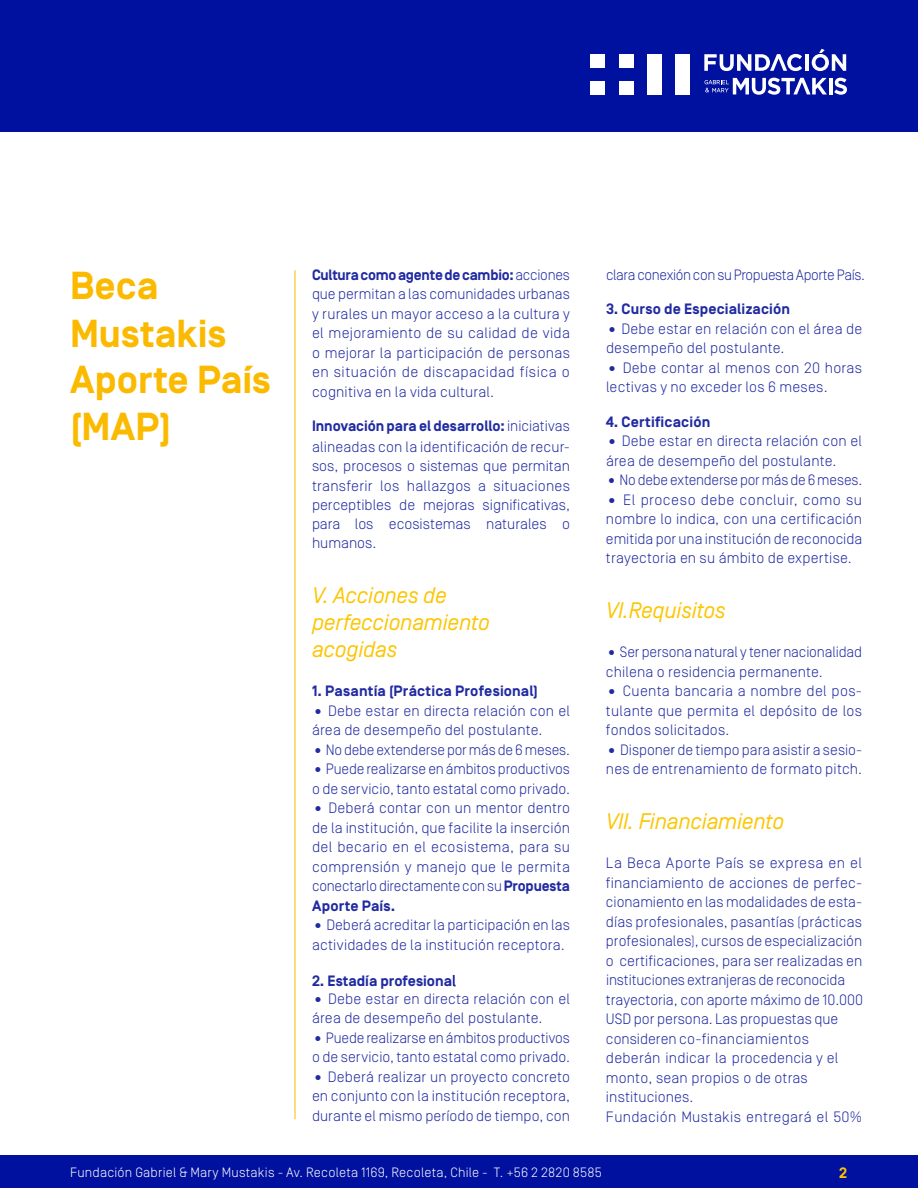
<style>
.page{position:relative;width:918px;height:1188px;background:#fff}
.page>*{position:absolute;margin:0;border:0;box-sizing:border-box;transform-origin:0 0}
.t1{font:700 39px/47.1px "Simplon Norm";color:#fbba00}
.t2{font:italic 22.5px/27px "Simplon Norm";letter-spacing:-.01em;color:#fdc500}
.t3{font:300 15px/19.5px "Simplon Norm";letter-spacing:.01em;color:#202aa1}
.t4{font:700 15px "Simplon Norm";letter-spacing:.01em;color:#202aa1}
.t5{font:300 15px "Simplon Norm";letter-spacing:-.015em;color:#202aa1}
.t6{font:300 15px "Simplon Norm";letter-spacing:-.025em;color:#202aa1}
.t7{font:700 15px "Simplon Norm";color:#fdc500}
.t8{font:300 13.5px "Simplon Norm";letter-spacing:.015em;color:#fff}
.s1{font-weight:700}
.s2{font-weight:300}
</style>
<div class="page">
<div style="left:0;top:1156px;width:918px;height:32px;background:#00109f"></div>
<div style="left:0;top:0;width:918px;height:131px;background:#00109f"></div>
<div style="left:619px;top:81px;width:14px;height:14px;background:#fff"></div>
<div style="left:591px;top:81px;width:14px;height:14px;background:#fff"></div>
<div style="left:591px;top:54px;width:14px;height:14px;background:#fff"></div>
<div style="left:619px;top:54px;width:14px;height:14px;background:#fff"></div>
<div style="left:648px;top:54px;width:14px;height:41px;background:#fff"></div>
<div style="left:676px;top:54px;width:14px;height:41px;background:#fff"></div>
<hr style="left:805px;top:54px;width:4px;height:17px;background:#fff">
<svg style="left:812px;top:49px;width:34px;height:22px"></svg>
<svg style="left:704px;top:54px;width:98px;height:17px"></svg>
<hr style="left:829px;top:78px;width:3px;height:16px;background:#fff">
<svg style="left:834px;top:78px;width:13px;height:17px"></svg>
<svg style="left:705px;top:78px;width:122px;height:17px"></svg>
<hr style="left:295px;top:270px;width:1px;height:849px;background:#fbba00">
<h1 class="t1" style="left:70px;top:264px;width:202px">Beca<br>Mustakis<br>Aporte País (MAP)</h1>
<p class="t3" style="left:312px;top:265px;width:260px;text-align:justify"><span class="s1">Cultura como agente de cambio:</span> acciones que permitan a las comunidades urbanas y rurales un mayor acceso a la cultura y el mejoramiento de su calidad de vida o mejorar la participación de personas en situación de discapacidad física o cognitiva en la vida cultural.</p>
<p class="t3" style="left:312px;top:417px;width:260px;text-align:justify"><span class="s1">Innovación para el desarrollo:</span> iniciativas alineadas con la identificación de recur&shy;sos, procesos o sistemas que permitan transferir los hallazgos a situaciones perceptibles de mejoras significativas, para los ecosistemas naturales o humanos.</p>
<h2 class="t2" style="left:312px;top:583px;width:179px">V. Acciones de perfeccionamiento acogidas</h2>
<p class="t4" style="left:312px;top:683px;width:228px">1. Pasantía (Práctica Profesional)</p>
<p class="t3" style="left:312px;top:701px;width:259px">• Debe estar en directa relación con el área de desempeño del postulante.</p>
<p class="t5" style="left:312px;top:742px;width:259px">• No debe extenderse por más de 6 meses.</p>
<p class="t3" style="left:312px;top:760px;width:259px">• Puede realizarse en ámbitos productivos o de servicio, tanto estatal como privado.</p>
<p class="t3" style="left:312px;top:799px;width:260px;text-align:justify">• Deberá contar con un mentor dentro de la institución, que facilite la inserción del becario en el ecosistema, para su comprensión y manejo que le permita conectarlo directamente con su <span class="s1">Propuesta Aporte País.</span></p>
<p class="t3" style="left:312px;top:916px;width:260px">• Deberá acreditar la participación en las actividades de la institución receptora.</p>
<p class="t4" style="left:312px;top:973px;width:145px">2. Estadía profesiona<span class="s2">l</span></p>
<p class="t3" style="left:312px;top:989px;width:259px">• Debe estar en directa relación con el área de desempeño del postulante.</p>
<p class="t3" style="left:312px;top:1028px;width:259px">• Puede realizarse en ámbitos productivos o de servicio, tanto estatal como privado.</p>
<p class="t3" style="left:312px;top:1067px;width:260px;text-align:justify">• Deberá realizar un proyecto concreto en conjunto con la institución receptora, durante el mismo período de tiempo, con</p>
<p class="t6" style="left:606px;top:267px;width:260px">clara conexión con su PropuestaAporte País.</p>
<p class="t4" style="left:606px;top:301px;width:186px">3. Curso de Especialización</p>
<p class="t3" style="left:606px;top:319px;width:258px">• Debe estar en relación con el área de desempeño del postulante.</p>
<p class="t3" style="left:606px;top:358px;width:258px">• Debe contar al menos con 20 horas lectivas y no exceder los 6 meses.</p>
<p class="t4" style="left:606px;top:414px;width:106px">4. Certificación</p>
<p class="t3" style="left:606px;top:432px;width:258px">• Debe estar en directa relación con el área de desempeño del postulante.</p>
<p class="t5" style="left:606px;top:472px;width:258px">• No debe extenderse por más de 6 meses.</p>
<p class="t3" style="left:606px;top:490px;width:258px;text-align:justify">• El proceso debe concluir, como su nombre lo indica, con una certificación emitida por una institución de reconocida trayectoria en su ámbito de expertise.</p>
<h2 class="t2" style="left:606px;top:598px;width:121px">VI.Requisitos</h2>
<p class="t3" style="left:606px;top:643px;width:258px">• Ser persona natural y tener nacionalidad chilena o residencia permanente.</p>
<p class="t3" style="left:606px;top:682px;width:258px;text-align:justify">• Cuenta bancaria a nombre del pos&shy;tulante que permita el depósito de los fondos solicitados.</p>
<p class="t3" style="left:606px;top:740px;width:258px">• Disponer de tiempo para asistir a sesio&shy;nes de entrenamiento de formato pitch.</p>
<h2 class="t2" style="left:606px;top:809px;width:180px">VII. Financiamiento</h2>
<p class="t3" style="left:606px;top:854px;width:259px">La Beca Aporte País se expresa en el financiamiento de acciones de perfec&shy;cionamiento en las modalidades de esta&shy;días profesionales, pasantías (prácticas profesionales), cursos de especialización o certificaciones, para ser realizadas en instituciones extranjeras de reconocida trayectoria, con aporte máximo de 10.000<br>USD por persona. Las propuestas que consideren co-financiamientos deberán indicar la procedencia y el monto, sean propios o de otras instituciones.<br>Fundación Mustakis entregará el 50%</p>
<p class="t8" style="left:70px;top:1165px;width:533px">Fundación Gabriel &amp; Mary Mustakis - Av. Recoleta 1169, Recoleta, Chile - T. +56 2 2820 8585</p>
<p class="t7" style="left:839px;top:1165px;width:9px">2</p>
</div>
